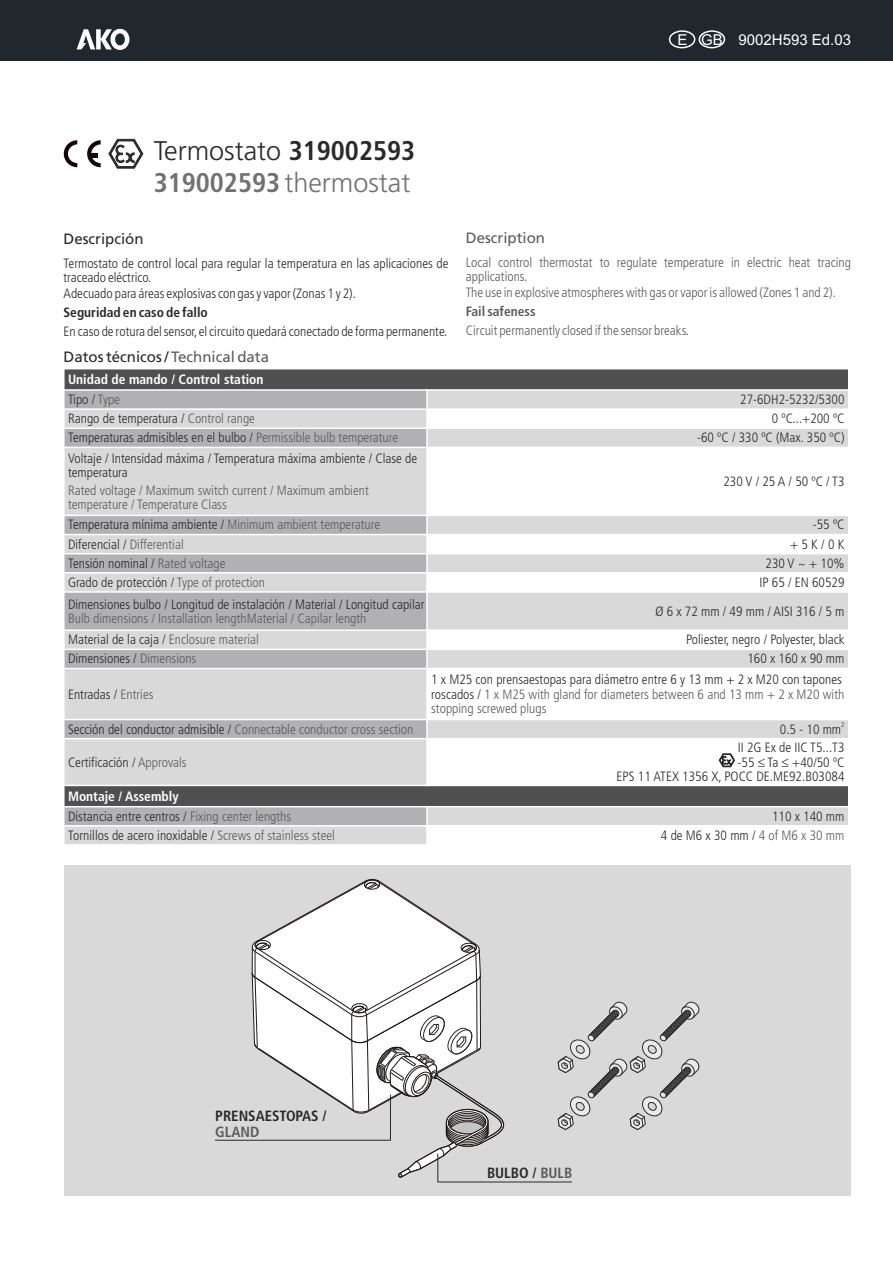
<style>
.page{position:relative;width:893px;height:1263px;background:#fff}
.page>*{position:absolute;margin:0;border:0;box-sizing:border-box;transform-origin:0 0}
.t1{font:300 27px/32.1px "Frutiger 45";color:#292929}
.t2{font:15px "Frutiger 55 Roman";color:#292929}
.t3{font:15px "Arial";color:#fff}
.t4{font:15px "Frutiger 55 Roman";color:#5b5b5b}
.t5{font:700 condensed 14.85px "Frutiger 67";color:#292929}
.t6{font:700 condensed 14.85px "Frutiger 67";color:#5b5b5b}
.t7{font:300 condensed 13.5px/14.7px "Frutiger 47";color:#292929}
.t8{font:300 condensed 13.5px/14.1px "Frutiger 47";color:#5b5b5b}
.t9{font:700 condensed 13.5px "Frutiger 67";color:#fff}
.t10{font:700 condensed 13.5px "Frutiger 67";color:#292929}
.t11{font:700 condensed 13.5px "Frutiger 67";color:#5b5b5b}
.t12{font:300 condensed 6.75px "Frutiger 47";color:#292929}
.s1{font-family:"Frutiger 67";font-weight:700;font-stretch:condensed}
.s2{font-family:"Frutiger 67";font-weight:700;font-stretch:condensed;color:#717171}
.s3{color:#717171}
.s4{color:#5b5b5b}
.s5{color:#292929}
</style>
<div class="page">
<svg style="left:108px;top:139px;width:36px;height:30px"></svg>
<svg style="left:64px;top:140px;width:13px;height:27px"></svg>
<svg style="left:87px;top:140px;width:14px;height:27px"></svg>
<div style="left:64px;top:865px;width:786px;height:330px;background:#d9d9d9"></div>
<svg style="left:215px;top:878px;width:485px;height:304px"></svg>
<div style="left:64px;top:369px;width:785px;height:21px;background:#505050"></div>
<div style="left:64px;top:390px;width:363px;height:19px;background:#b1b1b4"></div>
<div style="left:427px;top:390px;width:422px;height:19px;background:#d9d9d9"></div>
<div style="left:64px;top:409px;width:363px;height:19px;background:#d9d9d9"></div>
<div style="left:64px;top:428px;width:363px;height:19px;background:#b1b1b4"></div>
<div style="left:427px;top:428px;width:422px;height:19px;background:#d9d9d9"></div>
<div style="left:64px;top:447px;width:363px;height:68px;background:#d9d9d9"></div>
<div style="left:64px;top:515px;width:363px;height:19px;background:#b1b1b4"></div>
<div style="left:427px;top:515px;width:422px;height:19px;background:#d9d9d9"></div>
<div style="left:64px;top:534px;width:363px;height:20px;background:#d9d9d9"></div>
<div style="left:64px;top:554px;width:363px;height:19px;background:#b1b1b4"></div>
<div style="left:427px;top:554px;width:422px;height:19px;background:#d9d9d9"></div>
<div style="left:64px;top:573px;width:363px;height:19px;background:#d9d9d9"></div>
<div style="left:64px;top:592px;width:363px;height:38px;background:#b1b1b4"></div>
<div style="left:427px;top:592px;width:422px;height:38px;background:#d9d9d9"></div>
<div style="left:64px;top:630px;width:363px;height:19px;background:#d9d9d9"></div>
<div style="left:64px;top:649px;width:363px;height:19px;background:#b1b1b4"></div>
<div style="left:427px;top:649px;width:422px;height:19px;background:#d9d9d9"></div>
<div style="left:64px;top:668px;width:363px;height:51px;background:#d9d9d9"></div>
<div style="left:64px;top:719px;width:363px;height:20px;background:#b1b1b4"></div>
<div style="left:427px;top:719px;width:422px;height:20px;background:#d9d9d9"></div>
<div style="left:64px;top:739px;width:363px;height:46px;background:#d9d9d9"></div>
<div style="left:64px;top:785px;width:785px;height:22px;background:#505050"></div>
<div style="left:64px;top:807px;width:363px;height:19px;background:#b1b1b4"></div>
<div style="left:427px;top:807px;width:422px;height:19px;background:#d9d9d9"></div>
<div style="left:64px;top:826px;width:363px;height:19px;background:#d9d9d9"></div>
<hr style="left:63px;top:368px;width:2px;height:478px;background:#fff">
<hr style="left:426px;top:806px;width:2px;height:40px;background:#fff">
<hr style="left:426px;top:389px;width:2px;height:397px;background:#fff">
<hr style="left:848px;top:368px;width:1px;height:478px;background:#fff">
<hr style="left:63px;top:844px;width:786px;height:2px;background:#fff">
<hr style="left:63px;top:825px;width:786px;height:1px;background:#fff">
<hr style="left:63px;top:806px;width:786px;height:1px;background:#fff">
<hr style="left:63px;top:785px;width:786px;height:1px;background:#fff">
<hr style="left:63px;top:738px;width:786px;height:1px;background:#fff">
<hr style="left:63px;top:719px;width:786px;height:1px;background:#fff">
<hr style="left:63px;top:668px;width:786px;height:1px;background:#fff">
<hr style="left:63px;top:649px;width:786px;height:1px;background:#fff">
<hr style="left:63px;top:629px;width:786px;height:2px;background:#fff">
<hr style="left:63px;top:591px;width:786px;height:2px;background:#fff">
<hr style="left:63px;top:572px;width:786px;height:2px;background:#fff">
<hr style="left:63px;top:553px;width:786px;height:1px;background:#fff">
<hr style="left:63px;top:534px;width:786px;height:1px;background:#fff">
<hr style="left:63px;top:515px;width:786px;height:1px;background:#fff">
<hr style="left:63px;top:447px;width:786px;height:1px;background:#fff">
<hr style="left:63px;top:427px;width:786px;height:2px;background:#fff">
<hr style="left:63px;top:408px;width:786px;height:2px;background:#fff">
<hr style="left:63px;top:389px;width:786px;height:2px;background:#fff">
<svg style="left:719px;top:753px;width:16px;height:14px"></svg>
<div style="left:0;top:0;width:893px;height:60px;background:#20282e"></div>
<svg style="left:77px;top:29px;width:52px;height:21px"></svg>
<div style="left:669px;top:30px;width:26px;height:18px;border:1px solid #fff;border-radius:50%"></div>
<div style="left:698px;top:30px;width:27px;height:18px;border:1px solid #fff;border-radius:50%"></div>
<p class="t3" style="left:677px;top:34px;width:175px">E GB 9002H593 Ed.03</p>
<h1 class="t1" style="left:154px;top:137px;width:263px">Termostato <span class="s1">319002593<br></span><span class="s2">319002593</span> <span class="s3">thermostat</span></h1>
<p class="t2" style="left:64px;top:233px;width:81px">Descripción</p>
<p class="t7" style="left:64px;top:257px;width:387px">Termostato de control local para regular la temperatura en las aplicaciones de</p>
<p class="t7" style="left:64px;top:271px;width:294px;line-height:15.8px">traceado eléctrico.<br>Adecuado para áreas explosivas con gas y vapor (Zonas 1 y 2).</p>
<p class="t10" style="left:64px;top:307px;width:146px">Seguridad en caso de fallo</p>
<p class="t7" style="left:64px;top:325px;width:385px">En caso de rotura del sensor,el circuito quedará conectado de forma permanente.</p>
<p class="t2" style="left:64px;top:351px;width:207px">Datos técnicos / <span class="s4">Technical data</span></p>
<p class="t4" style="left:466px;top:231px;width:81px">Description</p>
<p class="t8" style="left:466px;top:256px;width:387px">Local control thermostat to regulate temperature in electric heat tracing applications.</p>
<p class="t8" style="left:466px;top:286px;width:372px">The use in explosive atmospheres with gas or vapor is allowed (Zones 1 and 2).</p>
<p class="t11" style="left:466px;top:306px;width:71px">Fail safeness</p>
<p class="t8" style="left:466px;top:324px;width:225px">Circuit permanently closed if the sensor breaks.</p>
<p class="t9" style="left:68px;top:374px;width:197px">Unidad de mando / Control station</p>
<p class="t7" style="left:68px;top:393px;width:54px">Tipo / <span class="s4">Type</span></p>
<p class="t7" style="left:740px;top:393px;width:106px">27-6DH2-5232/5300</p>
<p class="t7" style="left:68px;top:412px;width:189px">Rango de temperatura / <span class="s4">Control range</span></p>
<p class="t7" style="left:772px;top:412px;width:74px">0 ºC...+200 ºC</p>
<p class="t7" style="left:68px;top:431px;width:332px">Temperaturas admisibles en el bulbo / <span class="s4">Permissible bulb temperature</span></p>
<p class="t7" style="left:697px;top:431px;width:149px">-60 ºC / 330 ºC (Max. 350 ºC)</p>
<p class="t7" style="left:68px;top:452px;width:351px;line-height:14.1px">Voltaje / Intensidad máxima / Temperatura máxima ambiente / Clase de temperatura</p>
<p class="t8" style="left:68px;top:484px;width:302px">Rated voltage / Maximum switch current / Maximum ambient temperature / Temperature Class</p>
<p class="t7" style="left:723px;top:475px;width:122px">230 V / 25 A / 50 ºC / T3</p>
<p class="t7" style="left:68px;top:518px;width:314px">Temperatura mínima ambiente / <span class="s4">Minimum ambient temperature</span></p>
<p class="t7" style="left:813px;top:518px;width:33px">-55 ºC</p>
<p class="t7" style="left:68px;top:538px;width:117px">Diferencial / <span class="s4">Differential</span></p>
<p class="t7" style="left:790px;top:538px;width:56px">+ 5 K / 0 K</p>
<p class="t7" style="left:68px;top:557px;width:159px">Tensión nominal / <span class="s4">Rated voltage</span></p>
<p class="t7" style="left:766px;top:557px;width:80px">230 V ~ + 10%</p>
<p class="t7" style="left:68px;top:576px;width:199px">Grado de protección / <span class="s4">Type of protection</span></p>
<p class="t7" style="left:759px;top:576px;width:87px">IP 65 / EN 60529</p>
<p class="t7" style="left:68px;top:597px;width:358px">Dimensiones bulbo / Longitud de instalación / Material / Longitud capilar</p>
<p class="t8" style="left:68px;top:612px;width:300px">Bulb dimensions / Installation lengthMaterial / Capilar length</p>
<p class="t7" style="left:655px;top:605px;width:191px">Ø 6 x 72 mm / 49 mm / AISI 316 / 5 m</p>
<p class="t7" style="left:68px;top:633px;width:192px">Material de la caja / <span class="s4">Enclosure material</span></p>
<p class="t7" style="left:686px;top:633px;width:160px">Poliester, negro / Polyester, black</p>
<p class="t7" style="left:68px;top:652px;width:130px">Dimensiones / <span class="s4">Dimensions</span></p>
<p class="t7" style="left:747px;top:652px;width:99px">160 x 160 x 90 mm</p>
<p class="t7" style="left:68px;top:687px;width:87px">Entradas / <span class="s4">Entries</span></p>
<p class="t8" style="left:431px;top:674px;width:415px"><span class="s5">1 x M25 con prensaestopas para diámetro entre 6 y 13 mm + 2 x M20 con tapones roscados /</span> 1 x M25 with gland for diameters between 6 and 13 mm + 2 x M20 with stopping screwed plugs</p>
<p class="t8" style="left:68px;top:723px;width:347px"><span class="s5">Sección del conductor admisible /</span> Connectable conductor cross section</p>
<p class="t12" style="left:841px;top:722px;width:5px">2</p>
<p class="t7" style="left:780px;top:723px;width:63px">0.5 - 10 mm</p>
<p class="t7" style="left:68px;top:755px;width:120px">Certificación / <span class="s4">Approvals</span></p>
<p class="t7" style="left:617px;top:741px;width:229px;text-align:right">II 2G Ex de IIC T5...T3<br>-55 Ta +40/50 ºC<br>EPS 11 ATEX 1356 X, POCC DE.ME92.B03084</p>
<p class="t9" style="left:68px;top:791px;width:112px">Montaje / Assembly</p>
<p class="t7" style="left:68px;top:810px;width:225px">Distancia entre centros / <span class="s4">Fixing center lengths</span></p>
<p class="t7" style="left:772px;top:810px;width:74px">110 x 140 mm</p>
<p class="t7" style="left:68px;top:829px;width:268px">Tornillos de acero inoxidable / <span class="s4">Screws of stainless steel</span></p>
<p class="t7" style="left:661px;top:829px;width:185px">4 de M6 x 30 mm / <span class="s4">4 of M6 x 30 mm</span></p>
<p class="t5" style="left:215px;top:1110px;width:113px">PRENSAESTOPAS /</p>
<p class="t6" style="left:215px;top:1126px;width:46px">GLAND</p>
<p class="t5" style="left:487px;top:1167px;width:87px">BULBO / <span class="s4">BULB</span></p>
</div>
